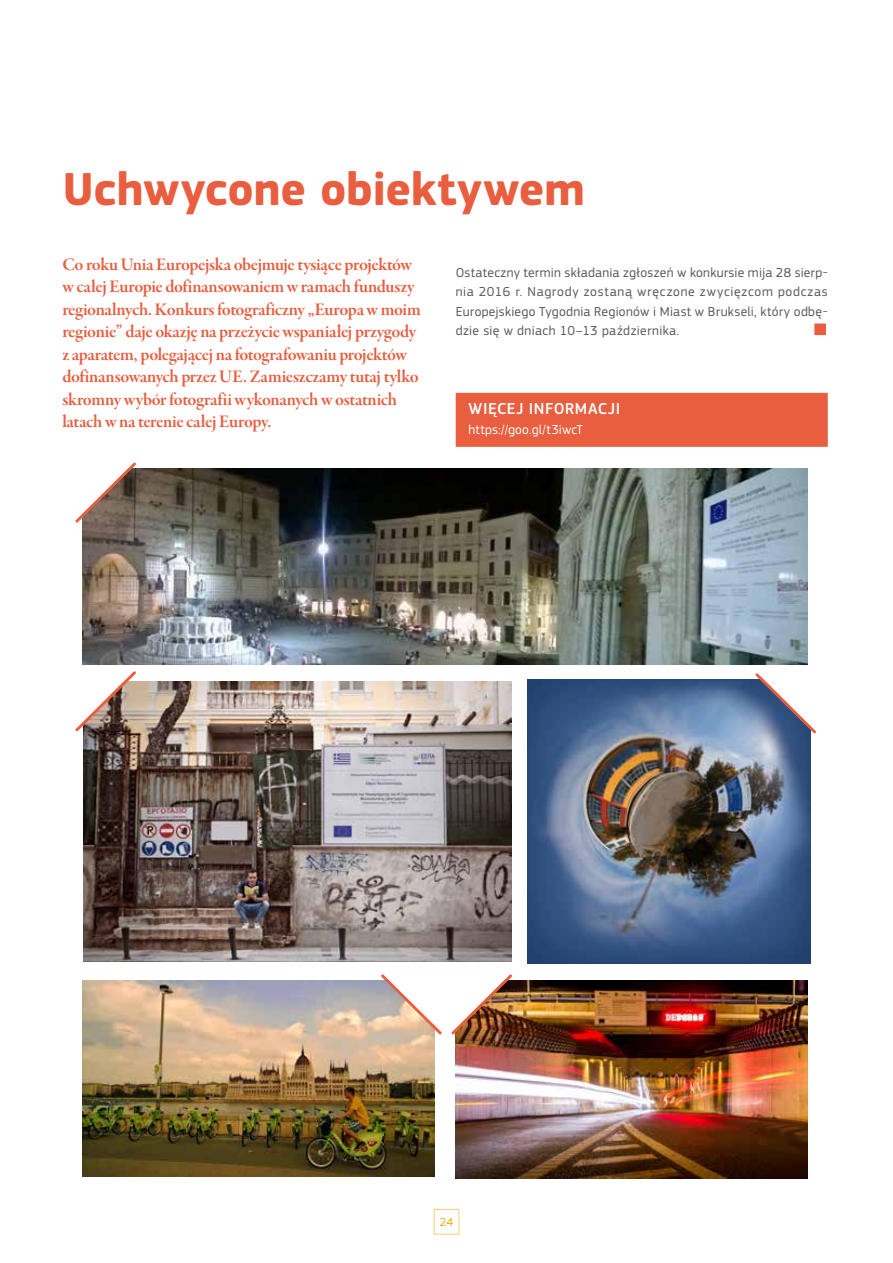
<style>
.page{position:relative;width:893px;height:1263px;background:#fff}
.page>*{position:absolute;margin:0;border:0;box-sizing:border-box;transform-origin:0 0}
.t1{font:700 48px "EC Square Sans Pro";color:#e85e3f}
.t2{font:18px/22.5px "Garamond Premr Pro Smbd Subh";letter-spacing:-.02em;color:#e85e3f}
.t3{font:500 16.5px "EC Square Sans Pro";letter-spacing:.035em;color:#fff}
.t4{font:13.5px/19.5px "EC Square Sans Pro";letter-spacing:.03em;color:#58585a;text-align:justify}
.t5{font:13.5px "EC Square Sans Pro";letter-spacing:.015em;color:#fff}
.t6{font:12px "EC Square Sans Pro";color:#e8ad00}
</style>
<div class="page">
<img style="left:83px;top:681px;width:429px;height:281px">
<img style="left:83px;top:981px;width:351px;height:195px">
<img style="left:456px;top:981px;width:351px;height:197px">
<img style="left:83px;top:469px;width:724px;height:195px">
<img style="left:527px;top:679px;width:283px;height:284px">
<svg style="left:75px;top:462px;width:64px;height:63px"></svg>
<svg style="left:75px;top:671px;width:64px;height:63px"></svg>
<img style="left:378px;top:974px;width:137px;height:63px">
<svg style="left:753px;top:673px;width:63px;height:63px"></svg>
<div style="left:434px;top:1209px;width:25px;height:25px;border:1px solid #f3cc75"></div>
<div style="left:456px;top:393px;width:372px;height:54px;background:#e85e3f"></div>
<svg style="left:814px;top:323px;width:12px;height:12px"></svg>
<h1 class="t1" style="left:62px;top:160px;width:524px">Uchwycone obiektywem</h1>
<p class="t2" style="left:62px;top:253px;width:360px">Co roku Unia Europejska obejmuje tysiące projektów w całej Europie dofinansowaniem w ramach funduszy regionalnych. Konkurs fotograficzny „Europa w moim regionie” daje okazję na przeżycie wspaniałej przygody z aparatem, polegającej na fotografowaniu projektów dofinansowanych przez UE. Zamieszczamy tutaj tylko skromny wybór fotografii wykonanych w ostatnich latach w na terenie całej Europy.</p>
<p class="t4" style="left:456px;top:262px;width:374px">Ostateczny termin składania zgłoszeń w konkursie mija 28 sierp&shy;nia 2016 r. Nagrody zostaną wręczone zwycięzcom podczas Europejskiego Tygodnia Regionów i Miast w Brukseli, który odbę&shy;dzie się w dniach 10–13 października.</p>
<p class="t3" style="left:469px;top:399px;width:153px">WIĘCEJ INFORMACJI</p>
<p class="t5" style="left:468px;top:421px;width:116px">https://goo.gl/t3iwcT</p>
<p class="t6" style="left:440px;top:1215px;width:15px">24</p>
</div>
